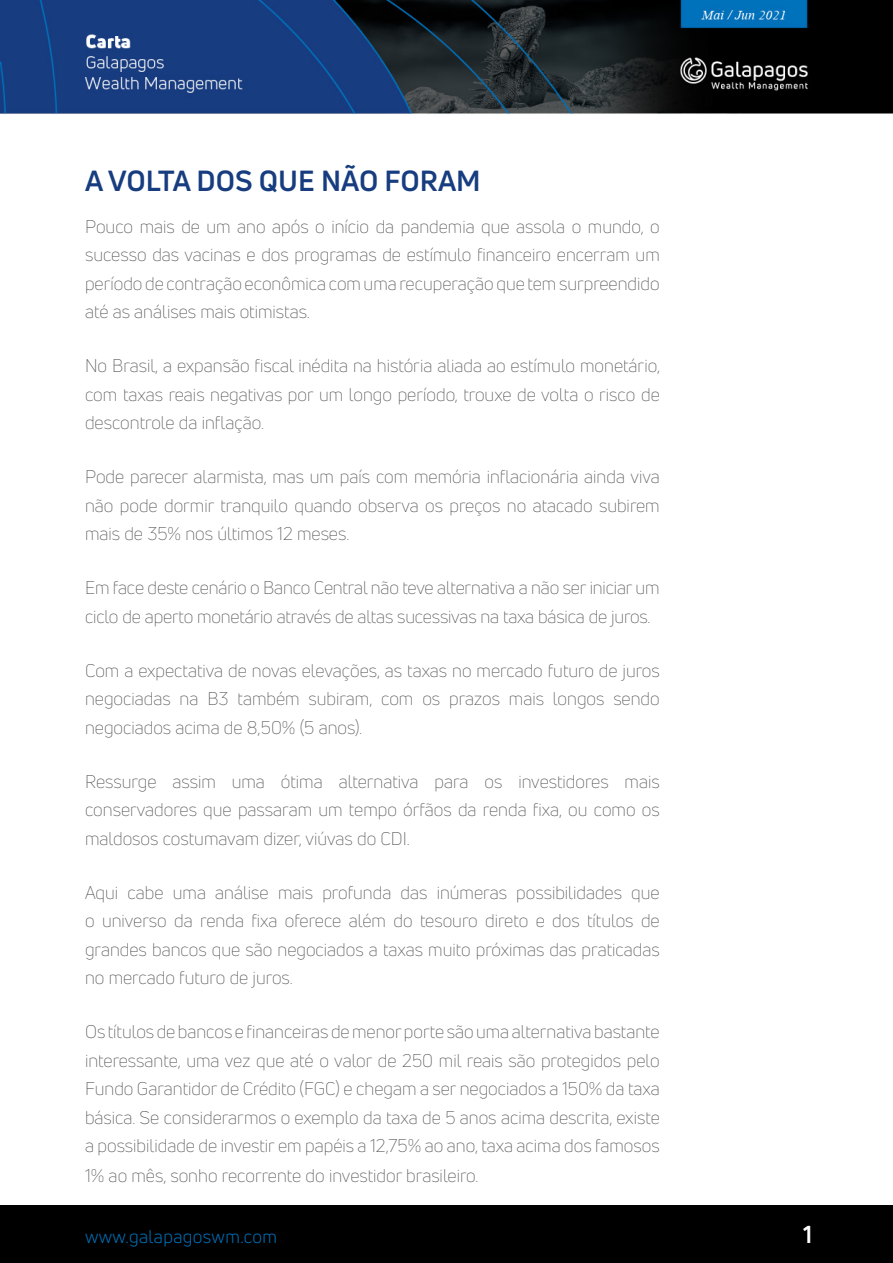
<style>
.page{position:relative;width:893px;height:1263px;background:#fff}
.page>*{position:absolute;margin:0;border:0;box-sizing:border-box;transform-origin:0 0}
.Título{font:700 28.5px "Uni Neue";color:#173d80}
.t1{font:700 24px "Uni Neue";color:#fff}
.Texto{font:300 18px/28.5px "Uni Neue";color:#4d4d4d;text-align:justify}
.t2{font:18px "Uni Neue";letter-spacing:.02em;color:#0071bb}
</style>
<div class="page">
<img style="left:0;top:0;width:893px;height:114px">
<div style="left:0;top:1205px;width:893px;height:58px;background:#000"></div>
<p class="Título" style="left:85px;top:163px;width:397px">A VOLTA DOS QUE NÃO FORAM</p>
<p class="Texto" style="left:85px;top:212px;width:576px">Pouco mais de um ano após o início da pandemia que assola o mundo, o sucesso das vacinas e dos programas de estímulo financeiro encerram um período de contração econômica com uma recuperação que tem surpreendido até as análises mais otimistas.</p>
<p class="Texto" style="left:85px;top:351px;width:577px">No Brasil, a expansão fiscal inédita na história aliada ao estímulo monetário, com taxas reais negativas por um longo período, trouxe de volta o risco de descontrole da inflação.</p>
<p class="Texto" style="left:85px;top:462px;width:576px">Pode parecer alarmista, mas um país com memória inflacionária ainda viva não pode dormir tranquilo quando observa os preços no atacado subirem mais de 35% nos últimos 12 meses.</p>
<p class="Texto" style="left:85px;top:573px;width:576px">Em face deste cenário o Banco Central não teve alternativa a não ser iniciar um ciclo de aperto monetário através de altas sucessivas na taxa básica de juros.</p>
<p class="Texto" style="left:85px;top:656px;width:576px">Com a expectativa de novas elevações, as taxas no mercado futuro de juros negociadas na B3 também subiram, com os prazos mais longos sendo negociados acima de 8,50% (5 anos).</p>
<p class="Texto" style="left:85px;top:767px;width:576px">Ressurge assim uma ótima alternativa para os investidores mais conservadores que passaram um tempo órfãos da renda fixa, ou como os maldosos costumavam dizer, viúvas do CDI.</p>
<p class="Texto" style="left:85px;top:878px;width:576px">Aqui cabe uma análise mais profunda das inúmeras possibilidades que o universo da renda fixa oferece além do tesouro direto e dos títulos de grandes bancos que são negociados a taxas muito próximas das praticadas no mercado futuro de juros.</p>
<p class="Texto" style="left:85px;top:1017px;width:576px">Os títulos de bancos e financeiras de menor porte são uma alternativa bastante interessante, uma vez que até o valor de 250 mil reais são protegidos pelo Fundo Garantidor de Crédito (FGC) e chegam a ser negociados a 150% da taxa básica. Se considerarmos o exemplo da taxa de 5 anos acima descrita, existe a possibilidade de investir em papéis a 12,75% ao ano, taxa acima dos famosos 1% ao mês, sonho recorrente do investidor brasileiro.</p>
<p class="t2" style="left:85px;top:1226px;width:194px">www.galapagoswm.com</p>
<h2 class="t1" style="left:803px;top:1219px;width:11px">1</h2>
</div>
